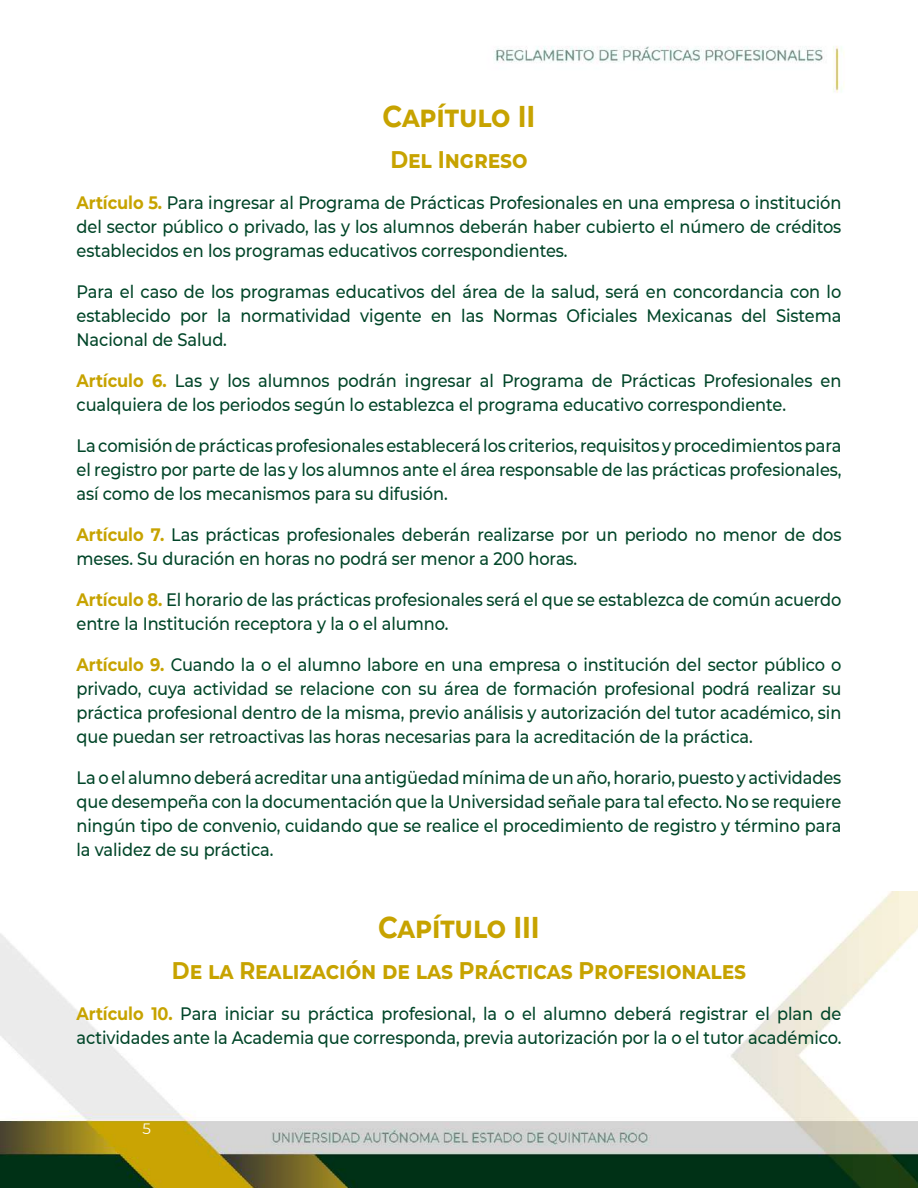
<style>
.page{position:relative;width:918px;height:1188px;background:#fff}
.page>*{position:absolute;margin:0;border:0;box-sizing:border-box;transform-origin:0 0}
.t1{font:700 30px "Montserrat";letter-spacing:-.005em;color:#c7a300;scale:.9 1}
.t2{font:700 24px "Montserrat";letter-spacing:-.005em;color:#c7a300;scale:.9 1}
.t3{font:500 18px/24px "Montserrat";letter-spacing:-.005em;color:#004528;text-align:justify;scale:.9 1}
.t4{font:15px "Montserrat";color:#fff}
.s1{font-weight:700;color:#c7a300}
</style>
<div class="page">
<img style="left:0;top:892px;width:918px;height:296px">
<img style="left:494px;top:46px;width:350px;height:47px">
<h1 class="t1" style="left:383px;top:95px;width:171px">Capítulo II</h1>
<h2 class="t2" style="left:391px;top:142px;width:154px">Del Ingreso</h2>
<p class="t3" style="left:77px;top:190px;width:851px"><span class="s1">Artículo 5.</span> Para ingresar al Programa de Prácticas Profesionales en una empresa o institución del sector público o privado, las y los alumnos deberán haber cubierto el número de créditos establecidos en los programas educativos correspondientes.</p>
<p class="t3" style="left:77px;top:279px;width:851px">Para el caso de los programas educativos del área de la salud, será en concordancia con lo establecido por la normatividad vigente en las Normas Oficiales Mexicanas del Sistema Nacional de Salud.</p>
<p class="t3" style="left:77px;top:368px;width:851px"><span class="s1">Artículo 6.</span> Las y los alumnos podrán ingresar al Programa de Prácticas Profesionales en cualquiera de los periodos según lo establezca el programa educativo correspondiente.</p>
<p class="t3" style="left:77px;top:433px;width:852px">La comisión de prácticas profesionales establecerá los criterios, requisitos y procedimientos para el registro por parte de las y los alumnos ante el área responsable de las prácticas profesionales, así como de los mecanismos para su difusión.</p>
<p class="t3" style="left:77px;top:522px;width:852px"><span class="s1">Artículo 7.</span> Las prácticas profesionales deberán realizarse por un periodo no menor de dos meses. Su duración en horas no podrá ser menor a 200 horas.</p>
<p class="t3" style="left:77px;top:587px;width:852px"><span class="s1">Artículo 8.</span> El horario de las prácticas profesionales será el que se establezca de común acuerdo entre la Institución receptora y la o el alumno.</p>
<p class="t3" style="left:77px;top:652px;width:851px"><span class="s1">Artículo 9.</span> Cuando la o el alumno labore en una empresa o institución del sector público o privado, cuya actividad se relacione con su área de formación profesional podrá realizar su práctica profesional dentro de la misma, previo análisis y autorización del tutor académico, sin que puedan ser retroactivas las horas necesarias para la acreditación de la práctica.</p>
<p class="t3" style="left:77px;top:765px;width:851px">La o el alumno deberá acreditar una antigüedad mínima de un año, horario, puesto y actividades que desempeña con la documentación que la Universidad señale para tal efecto. No se requiere ningún tipo de convenio, cuidando que se realice el procedimiento de registro y término para la validez de su práctica.</p>
<h1 class="t1" style="left:378px;top:906px;width:181px">Capítulo III</h1>
<h2 class="t2" style="left:172px;top:953px;width:639px">De la Realización de las Prácticas Profesionales</h2>
<p class="t3" style="left:77px;top:1001px;width:852px"><span class="s1">Artículo 10.</span> Para iniciar su práctica profesional, la o el alumno deberá registrar el plan de actividades ante la Academia que corresponda, previa autorización por la o el tutor académico.</p>
<p class="t4" style="left:143px;top:1119px;width:10px">5</p>
</div>
